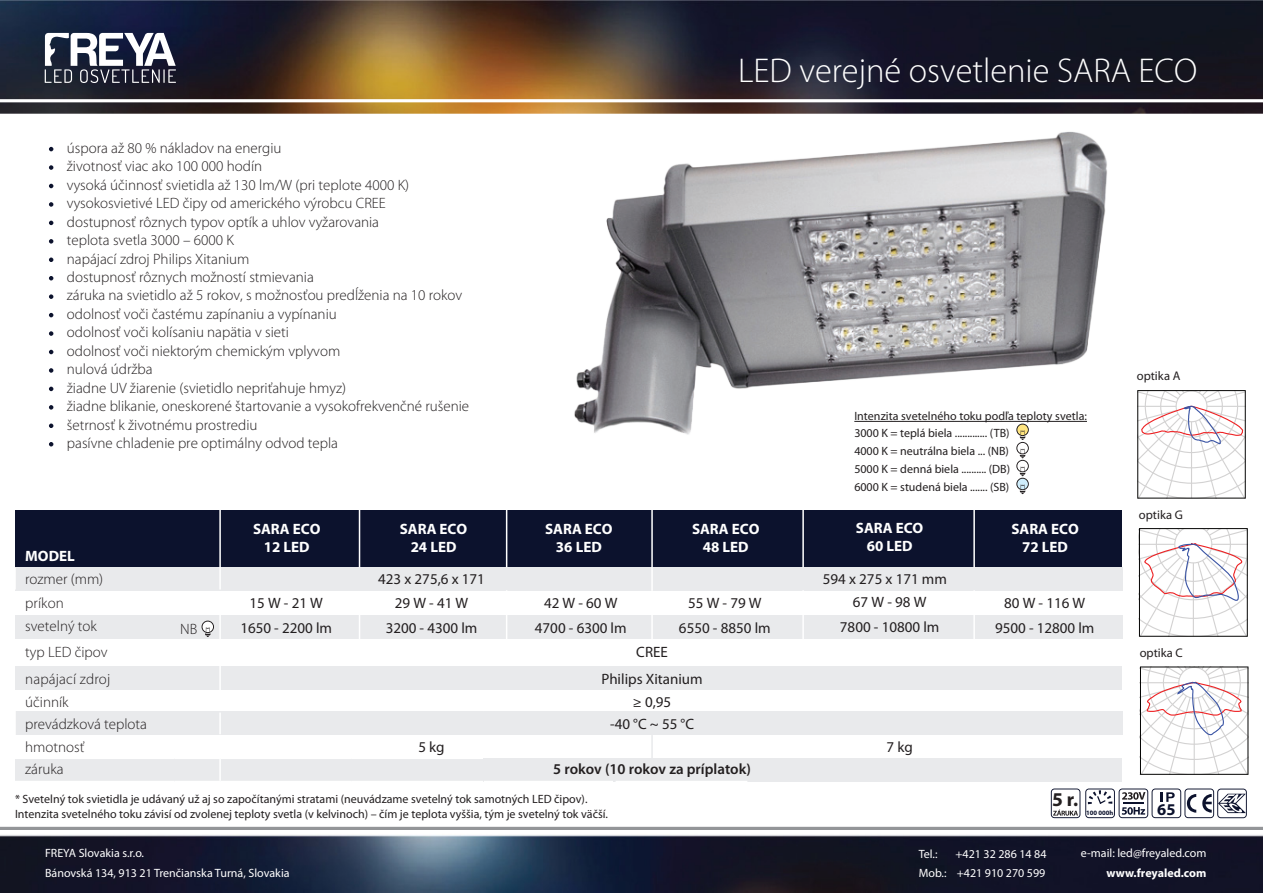
<style>
.page{position:relative;width:1263px;height:893px;background:#fff}
.page>*{position:absolute;margin:0;border:0;box-sizing:border-box;transform-origin:0 0}
.t1{font:300 34.5px "Myriad Pro";color:#fff}
.t2{font:700 19.5px "Myriad Pro";color:#231f20}
.t3{font:700 16.5px "Myriad Pro";color:#0c122d}
.t4{font:300 15px/18.5px "Myriad Pro";color:#231f20}
.t5{font:15px/22.4px "Myriad Pro";color:#231f20;text-align:center}
.t6{font:700 15px/18px "Myriad Pro";color:#fff;text-align:center}
.t7{font:600 15px "Myriad Pro";color:#231f20}
.t8{font:12.6px "Myriad Pro";color:#231f20}
.t9{font:12px/18px "Myriad Pro";color:#231f20;text-align:justify}
.t10{font:12px/19.6px "Myriad Pro";color:#fff}
.t11{font:700 12px "Myriad Pro";color:#fff}
.t12{font:700 6.6px "Myriad Pro";color:#0c122d}
</style>
<div class="page">
<img style="left:0;top:0;width:1263px;height:893px">
<img style="left:545px;top:0;width:592px;height:584px">
<svg style="left:1016px;top:424px;width:13px;height:70px"></svg>
<hr style="left:854px;top:421px;width:233px;height:1px;background:#231f20">
<hr style="left:0;top:827px;width:1263px;height:3px;background:#939598">
<hr style="left:0;top:99px;width:1263px;height:3px;background:#fff">
<hr style="left:705px;top:817px;width:132px;height:1px;background:#fff">
<hr style="left:837px;top:817px;width:132px;height:1px;background:#fff">
<hr style="left:969px;top:817px;width:131px;height:1px;background:#fff">
<svg style="left:45px;top:33px;width:131px;height:50px"></svg>
<svg style="left:49px;top:147px;width:4px;height:4px"></svg>
<svg style="left:49px;top:165px;width:4px;height:5px"></svg>
<svg style="left:49px;top:184px;width:4px;height:4px"></svg>
<svg style="left:49px;top:202px;width:4px;height:5px"></svg>
<svg style="left:49px;top:221px;width:4px;height:4px"></svg>
<svg style="left:49px;top:239px;width:4px;height:5px"></svg>
<svg style="left:49px;top:258px;width:4px;height:4px"></svg>
<svg style="left:49px;top:276px;width:4px;height:4px"></svg>
<svg style="left:49px;top:294px;width:4px;height:5px"></svg>
<svg style="left:49px;top:313px;width:4px;height:4px"></svg>
<svg style="left:49px;top:331px;width:4px;height:5px"></svg>
<svg style="left:49px;top:350px;width:4px;height:4px"></svg>
<svg style="left:49px;top:368px;width:4px;height:5px"></svg>
<svg style="left:49px;top:387px;width:4px;height:4px"></svg>
<svg style="left:49px;top:405px;width:4px;height:5px"></svg>
<svg style="left:49px;top:424px;width:4px;height:4px"></svg>
<svg style="left:49px;top:442px;width:4px;height:4px"></svg>
<svg style="left:1137px;top:390px;width:109px;height:109px"></svg>
<svg style="left:1139px;top:528px;width:109px;height:109px"></svg>
<svg style="left:1140px;top:666px;width:108px;height:109px"></svg>
<div style="left:15px;top:616px;width:1107px;height:23px;background:#e9eaec"></div>
<div style="left:214px;top:567px;width:908px;height:23px;background:#e9eaec"></div>
<div style="left:343px;top:712px;width:779px;height:23px;background:#e9eaec"></div>
<div style="left:220px;top:511px;width:902px;height:56px;background:#0c122d"></div>
<div style="left:15px;top:511px;width:205px;height:56px;background:#0c122d"></div>
<div style="left:220px;top:758px;width:133px;height:23px;background:#e9eaec"></div>
<div style="left:15px;top:758px;width:205px;height:23px;background:#e9eaec"></div>
<div style="left:220px;top:712px;width:133px;height:23px;background:#e9eaec"></div>
<div style="left:15px;top:712px;width:205px;height:23px;background:#e9eaec"></div>
<div style="left:15px;top:567px;width:205px;height:23px;background:#e9eaec"></div>
<hr style="left:14px;top:568px;width:2px;height:21px;background:#fff">
<hr style="left:219px;top:487px;width:2px;height:102px;background:#fff">
<hr style="left:14px;top:591px;width:2px;height:22px;background:#fff">
<hr style="left:219px;top:591px;width:2px;height:22px;background:#fff">
<hr style="left:351px;top:591px;width:2px;height:22px;background:#fff">
<hr style="left:14px;top:661px;width:2px;height:22px;background:#fff">
<hr style="left:14px;top:708px;width:2px;height:44px;background:#fff">
<hr style="left:219px;top:689px;width:2px;height:22px;background:#fff">
<hr style="left:219px;top:712px;width:2px;height:22px;background:#fff">
<hr style="left:219px;top:736px;width:2px;height:21px;background:#fff">
<hr style="left:14px;top:757px;width:160px;height:2px;background:#fff">
<hr style="left:174px;top:757px;width:46px;height:2px;background:#fff">
<hr style="left:220px;top:757px;width:132px;height:2px;background:#fff">
<hr style="left:219px;top:759px;width:2px;height:22px;background:#fff">
<hr style="left:14px;top:781px;width:160px;height:1px;background:#fff">
<hr style="left:174px;top:781px;width:46px;height:1px;background:#fff">
<hr style="left:220px;top:781px;width:132px;height:1px;background:#fff">
<div style="left:352px;top:758px;width:133px;height:23px;background:#e9eaec"></div>
<svg style="left:483px;top:591px;width:1px;height:22px"></svg>
<svg style="left:483px;top:690px;width:1px;height:21px"></svg>
<hr style="left:352px;top:757px;width:132px;height:2px;background:#fff">
<hr style="left:352px;top:781px;width:132px;height:1px;background:#fff">
<div style="left:484px;top:758px;width:133px;height:23px;background:#e9eaec"></div>
<svg style="left:615px;top:690px;width:1px;height:21px"></svg>
<svg style="left:615px;top:735px;width:1px;height:23px"></svg>
<hr style="left:484px;top:781px;width:132px;height:1px;background:#fff">
<div style="left:208px;top:666px;width:914px;height:24px;background:#e9eaec"></div>
<div style="left:15px;top:666px;width:205px;height:24px;background:#e9eaec"></div>
<div style="left:613px;top:758px;width:509px;height:23px;background:#e9eaec"></div>
<hr style="left:615px;top:781px;width:132px;height:1px;background:#fff">
<hr style="left:219px;top:595px;width:2px;height:112px;background:#fff">
<hr style="left:651px;top:567px;width:2px;height:23px;background:#fff">
<hr style="left:359px;top:609px;width:1px;height:31px;background:#fff">
<hr style="left:506px;top:590px;width:1px;height:50px;background:#fff">
<hr style="left:651px;top:590px;width:2px;height:50px;background:#fff">
<hr style="left:651px;top:735px;width:2px;height:23px;background:#e9eaec">
<hr style="left:802px;top:590px;width:2px;height:50px;background:#fff">
<hr style="left:973px;top:590px;width:2px;height:50px;background:#fff">
<svg style="left:202px;top:621px;width:12px;height:16px"></svg>
<hr style="left:359px;top:487px;width:1px;height:80px;background:#fff">
<hr style="left:506px;top:487px;width:1px;height:80px;background:#fff">
<hr style="left:651px;top:487px;width:2px;height:80px;background:#fff">
<hr style="left:802px;top:487px;width:2px;height:80px;background:#fff">
<hr style="left:973px;top:497px;width:2px;height:70px;background:#fff">
<svg style="left:1051px;top:788px;width:196px;height:30px"></svg>
<p class="t4" style="left:67px;top:139px;width:404px">úspora až 80 % nákladov na energiu<br>životnosť viac ako 100 000 hodín<br>vysoká účinnosť svietidla až 130 lm/W (pri teplote 4000 K) vysokosvietivé LED čipy od amerického výrobcu CREE<br>dostupnosť rôznych typov optík a uhlov vyžarovania<br>teplota svetla 3000 – 6000 K<br>napájací zdroj Philips Xitanium<br>dostupnosť rôznych možností stmievania<br>záruka na svietidlo až 5 rokov, s možnosťou predĺženia na 10 rokov odolnosť voči častému zapínaniu a vypínaniu<br>odolnosť voči kolísaniu napätia v sieti<br>odolnosť voči niektorým chemickým vplyvom<br>nulová údržba<br>žiadne UV žiarenie (svietidlo nepriťahuje hmyz)<br>žiadne blikanie, oneskorené štartovanie a vysokofrekvenčné rušenie šetrnosť k životnému prostrediu<br>pasívne chladenie pre optimálny odvod tepla</p>
<p class="t6" style="left:25px;top:546px;width:51px">MODEL</p>
<p class="t6" style="left:253px;top:519px;width:69px">SARA ECO<br>12 LED</p>
<p class="t6" style="left:400px;top:519px;width:69px">SARA ECO<br>24 LED</p>
<h1 class="t1" style="left:738px;top:52px;width:461px">LED verejné osvetlenie SARA ECO</h1>
<p class="t9" style="left:854px;top:407px;width:234px">Intenzita svetelného toku podľa teploty svetla:</p>
<p class="t9" style="left:854px;top:424px;width:157px">3000 K = teplá biela ............. (TB)<br>4000 K = neutrálna biela ... (NB)<br>5000 K = denná biela .......... (DB)<br>6000 K = studená biela ....... (SB)</p>
<p class="t6" style="left:856px;top:519px;width:69px">SARA ECO<br>60 LED</p>
<p class="t6" style="left:545px;top:519px;width:69px">SARA ECO<br>36 LED</p>
<p class="t6" style="left:1011px;top:519px;width:69px">SARA ECO<br>72 LED</p>
<p class="t6" style="left:692px;top:519px;width:69px">SARA ECO<br>48 LED</p>
<p class="t8" style="left:1137px;top:369px;width:45px">optika A</p>
<p class="t8" style="left:1139px;top:507px;width:46px">optika G</p>
<p class="t4" style="left:25px;top:568px;width:79px;line-height:23.2px">rozmer (mm) príkon</p>
<p class="t5" style="left:249px;top:592px;width:75px">15 W - 21 W</p>
<p class="t5" style="left:378px;top:568px;width:108px">423 x 275,6 x 171</p>
<p class="t5" style="left:823px;top:568px;width:126px">594 x 275 x 171 mm</p>
<p class="t5" style="left:395px;top:592px;width:75px">29 W - 41 W</p>
<p class="t5" style="left:544px;top:592px;width:75px">42 W - 60 W</p>
<p class="t5" style="left:688px;top:592px;width:75px">55 W - 79 W</p>
<p class="t5" style="left:853px;top:591px;width:75px">67 W - 98 W</p>
<p class="t5" style="left:1004px;top:592px;width:83px">80 W - 116 W</p>
<p class="t4" style="left:25px;top:614px;width:84px;line-height:25.5px">svetelný tok typ LED čipov</p>
<p class="t4" style="left:25px;top:691px;width:123px;line-height:21.8px">účinník prevádzková teplota</p>
<p class="t5" style="left:240px;top:617px;width:93px">1650 - 2200 lm</p>
<p class="t5" style="left:386px;top:617px;width:93px">3200 - 4300 lm</p>
<p class="t5" style="left:535px;top:617px;width:93px">4700 - 6300 lm</p>
<p class="t5" style="left:679px;top:617px;width:93px">6550 - 8850 lm</p>
<p class="t5" style="left:840px;top:616px;width:101px">7800 - 10800 lm</p>
<p class="t5" style="left:995px;top:617px;width:101px">9500 - 12800 lm</p>
<p class="t4" style="left:180px;top:620px;width:19px">NB</p>
<p class="t5" style="left:636px;top:641px;width:33px">CREE</p>
<p class="t4" style="left:25px;top:670px;width:87px">napájací zdroj</p>
<p class="t5" style="left:601px;top:668px;width:103px">Philips Xitanium ≥ 0,95<br>-40 °C ~ 55 °C</p>
<p class="t4" style="left:25px;top:735px;width:61px;line-height:22.8px">hmotnosť záruka</p>
<p class="t5" style="left:418px;top:736px;width:28px">5 kg</p>
<p class="t5" style="left:887px;top:736px;width:28px">7 kg</p>
<p class="t7" style="left:553px;top:761px;width:199px">5 rokov (10 rokov za príplatok)</p>
<p class="t9" style="left:15px;top:792px;width:595px;line-height:14.4px">* Svetelný tok svietidla je udávaný už aj so započítanými stratami (neuvádzame svetelný tok samotných LED čipov).<br>Intenzita svetelného toku závisí od zvolenej teploty svetla (v kelvinoch) – čím je teplota vyššia, tým je svetelný tok väčší.</p>
<h2 class="t2" style="left:1052px;top:786px;width:28px">5 r.</h2>
<p class="t12" style="left:1086px;top:808px;width:29px">100 000h</p>
<p class="t8" style="left:1140px;top:645px;width:45px">optika C</p>
<p class="t3" style="left:1157px;top:798px;width:20px">65</p>
<p class="t10" style="left:919px;top:845px;width:129px;line-height:18.6px;text-align:right">+421 32 286 14 84<br>Mob.: +421 910 270 599</p>
<p class="t10" style="left:1081px;top:843px;width:127px">e-mail: led@freyaled.com</p>
<p class="t10" style="left:45px;top:843px;width:246px">FREYA Slovakia s.r.o.<br>Bánovská 134, 913 21 Trenčianska Turná, Slovakia</p>
<p class="t10" style="left:919px;top:844px;width:20px">Tel.:</p>
<p class="t11" style="left:1106px;top:865px;width:102px">www.freyaled.com</p>
</div>
